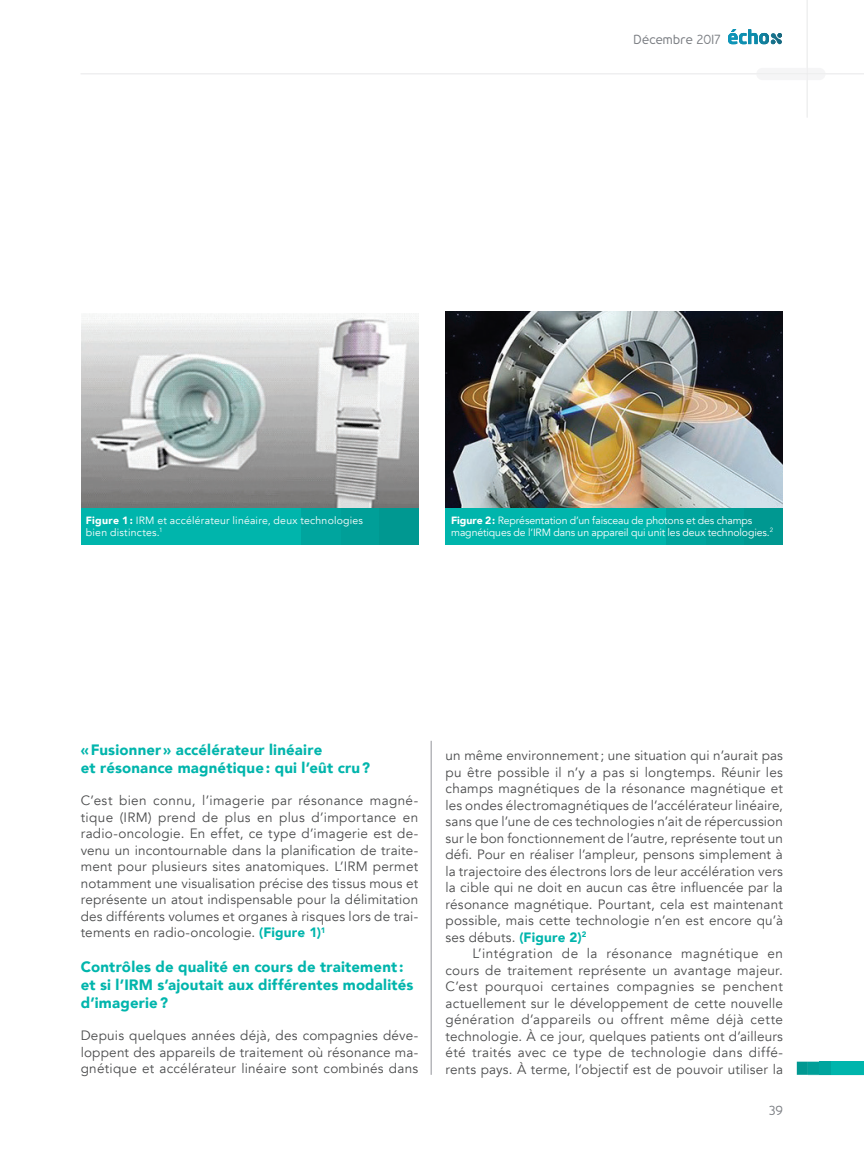
<style>
.page{position:relative;width:864px;height:1175px;background:#fff}
.page>*{position:absolute;margin:0;border:0;box-sizing:border-box;transform-origin:0 0}
.t1{font:900 15px/18px "Avenir";letter-spacing:.01em;color:#00b5ac}
.t2{font:13.5px/16.5px "Avenir";letter-spacing:.015em;color:#4b4c4d;text-align:justify}
.t3{font:500 12px "Nevo";letter-spacing:.015em;color:#797c81}
.t4{font:10.5px/12px "Avenir";letter-spacing:-.005em;color:#fff}
.t5{font:10.5px/12px "Avenir";letter-spacing:.02em;color:#fff}
.s1{font-weight:900}
.s2{font-weight:900;color:#00b5ac}
</style>
<div class="page">
<img style="left:81px;top:313px;width:337px;height:195px">
<img style="left:446px;top:312px;width:337px;height:196px">
<div style="left:379px;top:508px;width:39px;height:37px;background:#009891"></div>
<div style="left:81px;top:508px;width:220px;height:37px;background:#00b5ac"></div>
<div style="left:340px;top:508px;width:39px;height:37px;background:#009f98"></div>
<div style="left:301px;top:508px;width:40px;height:37px;background:#00a59e"></div>
<div style="left:743px;top:508px;width:40px;height:37px;background:#009891"></div>
<div style="left:446px;top:508px;width:220px;height:37px;background:#00b5ac"></div>
<div style="left:704px;top:508px;width:40px;height:37px;background:#009f98"></div>
<div style="left:666px;top:508px;width:39px;height:37px;background:#00a59e"></div>
<svg style="left:797px;top:1061px;width:22px;height:13px"></svg>
<div style="left:819px;top:1061px;width:32px;height:13px;background:#00a59e"></div>
<div style="left:831px;top:1061px;width:33px;height:13px;background:#00b5ac"></div>
<hr style="left:430px;top:740px;width:2px;height:334px;background:#b6b7bb">
<svg style="left:81px;top:0;width:783px;height:118px"></svg>
<p class="t3" style="left:634px;top:33px;width:89px">Décembre 2017</p>
<p class="t5" style="left:86px;top:514px;width:279px"><span class="s1">Figure 1:</span> IRM et accélérateur linéaire, deux technologies bien distinctes.<sup>1</sup></p>
<p class="t4" style="left:451px;top:514px;width:324px"><span class="s1">Figure 2:</span> Représentation d’un faisceau de photons et des champs magnétiques de l’IRM dans un appareil qui unit les deux technologies.<sup>2</sup></p>
<p class="t1" style="left:81px;top:740px;width:291px">«Fusionner» accélérateur linéaire<br>et résonance magnétique: qui l’eût cru?</p>
<p class="t2" style="left:81px;top:792px;width:339px">C’est bien connu, l’imagerie par résonance magné&shy;tique (IRM) prend de plus en plus d’importance en radio-oncologie. En effet, ce type d’imagerie est de&shy;venu un incontournable dans la planification de traite&shy;ment pour plusieurs sites anatomiques. L’IRM permet notamment une visualisation précise des tissus mous et représente un atout indispensable pour la délimitation des différents volumes et organes à risques lors de trai&shy;tements en radio-oncologie. <span class="s2">(Figure 1)</span><sup>1</sup></p>
<p class="t1" style="left:81px;top:957px;width:334px">Contrôles de qualité en cours de traitement : et si l’IRM s’ajoutait aux différentes modalités d’imagerie?</p>
<p class="t2" style="left:81px;top:1027px;width:339px">Depuis quelques années déjà, des compagnies déve&shy;loppent des appareils de traitement où résonance ma&shy;gnétique et accélérateur linéaire sont combinés dans</p>
<p class="t2" style="left:446px;top:747px;width:339px">un même environnement; une situation qui n’aurait pas pu être possible il n’y a pas si longtemps. Réunir les champs magnétiques de la résonance magnétique et les ondes électromagnétiques de l’accélérateur linéaire, sans que l’une de ces technologies n’ait de répercussion sur le bon fonctionnement de l’autre, représente tout un défi. Pour en réaliser l’ampleur, pensons simplement à la trajectoire des électrons lors de leur accélération vers la cible qui ne doit en aucun cas être influencée par la résonance magnétique. Pourtant, cela est maintenant possible, mais cette technologie n’en est encore qu’à ses débuts. <span class="s2">(Figure 2)</span><sup>2</sup></p>
<p class="t2" style="left:446px;top:945px;width:339px;text-indent:27px">L’intégration de la résonance magnétique en cours de traitement représente un avantage majeur.<br>C’est pourquoi certaines compagnies se penchent actuellement sur le développement de cette nouvelle génération d’appareils ou offrent même déjà cette technologie. À ce jour, quelques patients ont d’ailleurs été traités avec ce type de technologie dans diffé&shy;rents pays. À terme, l’objectif est de pouvoir utiliser la</p>
<p class="t3" style="left:769px;top:1103px;width:16px">39</p>
</div>
